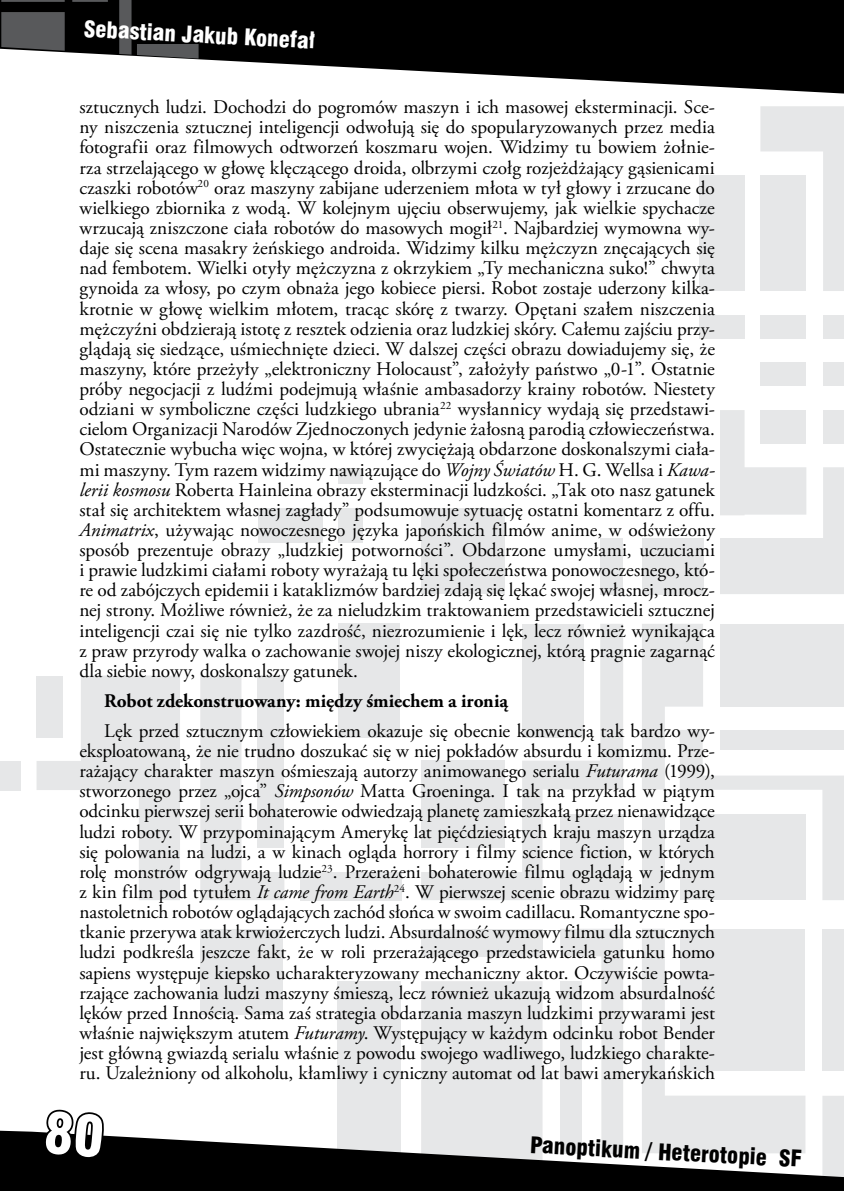
<style>
.page{position:relative;width:844px;height:1191px;background:#fff}
.page>*{position:absolute;margin:0;border:0;box-sizing:border-box;transform-origin:0 0}
.t1{font:21px "Swis 721 Blk Cn PL";color:#000}
.t2{font:21px "Swis 721 Blk Cn PL";color:#fff}
.t3{font:19.25px/20.1px "Adobe Garamond Pro";color:#000;text-align:justify}
.t4{font:700 19.25px "Adobe Garamond Pro";letter-spacing:-.005em;color:#000}
.s1{font-style:italic}
</style>
<div class="page">
<div style="left:698px;top:175px;width:46px;height:116px;background:#e6e7e8"></div>
<div style="left:822px;top:315px;width:21px;height:23px;background:#e6e7e8"></div>
<div style="left:760px;top:315px;width:46px;height:23px;background:#e6e7e8"></div>
<div style="left:698px;top:315px;width:46px;height:23px;background:#e6e7e8"></div>
<div style="left:822px;top:362px;width:21px;height:24px;background:#e6e7e8"></div>
<div style="left:760px;top:362px;width:46px;height:24px;background:#e6e7e8"></div>
<div style="left:600px;top:538px;width:23px;height:56px;background:#e6e7e8"></div>
<div style="left:641px;top:538px;width:62px;height:56px;background:#e6e7e8"></div>
<div style="left:300px;top:872px;width:101px;height:28px;background:#e6e7e8"></div>
<div style="left:0;top:761px;width:20px;height:29px;background:#e6e7e8"></div>
<div style="left:338px;top:981px;width:63px;height:210px;background:#e6e7e8"></div>
<div style="left:200px;top:929px;width:83px;height:85px;background:#e6e7e8"></div>
<div style="left:421px;top:508px;width:84px;height:86px;background:#e6e7e8"></div>
<div style="left:258px;top:508px;width:64px;height:34px;background:#e6e7e8"></div>
<div style="left:338px;top:508px;width:25px;height:34px;background:#e6e7e8"></div>
<div style="left:338px;top:468px;width:25px;height:15px;background:#e6e7e8"></div>
<div style="left:338px;top:623px;width:61px;height:114px;background:#e6e7e8"></div>
<svg style="left:760px;top:106px;width:83px;height:185px"></svg>
<svg style="left:642px;top:624px;width:201px;height:276px"></svg>
<svg style="left:421px;top:624px;width:202px;height:276px;fill:#e6e7e8"></svg>
<svg style="left:642px;top:929px;width:201px;height:201px"></svg>
<svg style="left:200px;top:675px;width:84px;height:225px"></svg>
<svg style="left:37px;top:675px;width:143px;height:225px"></svg>
<svg style="left:421px;top:929px;width:202px;height:201px"></svg>
<svg style="left:720px;top:410px;width:123px;height:184px"></svg>
<svg style="left:194px;top:0;width:649px;height:94px;fill:#000"></svg>
<svg style="left:0;top:0;width:198px;height:59px;background:#333334"></svg>
<svg style="left:0;top:1130px;width:843px;height:61px;fill:#000"></svg>
<svg style="left:41px;top:1109px;width:64px;height:52px"></svg>
<p class="t2" style="left:85px;top:15px;width:233px;rotate:3deg">Sebastian Jakub Konefał</p>
<p class="t3" style="left:79px;top:98px;width:637px">sztucznych ludzi. Dochodzi do pogromów maszyn i ich masowej eksterminacji. Sce&shy;ny niszczenia sztucznej inteligencji odwołują się do spopularyzowanych przez media fotografii oraz filmowych odtworzeń koszmaru wojen. Widzimy tu bowiem żołnie&shy;rza strzelającego w głowę klęczącego droida, olbrzymi czołg rozjeżdżający gąsienicami czaszki robotów<sup>20</sup> oraz maszyny zabijane uderzeniem młota w tył głowy i zrzucane do wielkiego zbiornika z wodą. W kolejnym ujęciu obserwujemy, jak wielkie spychacze wrzucają zniszczone ciała robotów do masowych mogił<sup>21</sup>. Najbardziej wymowna wy&shy;daje się scena masakry żeńskiego androida. Widzimy kilku mężczyzn znęcających się nad fembotem. Wielki otyły mężczyzna z okrzykiem „Ty mechaniczna suko!” chwyta gynoida za włosy, po czym obnaża jego kobiece piersi. Robot zostaje uderzony kilka&shy;krotnie w głowę wielkim młotem, tracąc skórę z twarzy. Opętani szałem niszczenia mężczyźni obdzierają istotę z resztek odzienia oraz ludzkiej skóry. Całemu zajściu przy&shy;glądają się siedzące, uśmiechnięte dzieci. W dalszej części obrazu dowiadujemy się, że maszyny, które przeżyły „elektroniczny Holocaust”, założyły państwo „0-1”. Ostatnie próby negocjacji z ludźmi podejmują właśnie ambasadorzy krainy robotów. Niestety odziani w symboliczne części ludzkiego ubrania<sup>22</sup> wysłannicy wydają się przedstawi&shy;cielom Organizacji Narodów Zjednoczonych jedynie żałosną parodią człowieczeństwa.<br>Ostatecznie wybucha więc wojna, w której zwyciężają obdarzone doskonalszymi ciała&shy;mi maszyny. Tym razem widzimy nawiązujące do <span class="s1">Wojny Światów</span> H. G. Wellsa i <span class="s1">Kawa&shy;lerii kosmosu</span> Roberta Hainleina obrazy eksterminacji ludzkości. „Tak oto nasz gatunek stał się architektem własnej zagłady” podsumowuje sytuację ostatni komentarz z offu.<br><span class="s1">Animatrix</span>, używając nowoczesnego języka japońskich filmów anime, w odświeżony sposób prezentuje obrazy „ludzkiej potworności”. Obdarzone umysłami, uczuciami i prawie ludzkimi ciałami roboty wyrażają tu lęki społeczeństwa ponowoczesnego, któ&shy;re od zabójczych epidemii i kataklizmów bardziej zdają się lękać swojej własnej, mrocz&shy;nej strony. Możliwe również, że za nieludzkim traktowaniem przedstawicieli sztucznej inteligencji czai się nie tylko zazdrość, niezrozumienie i lęk, lecz również wynikająca z praw przyrody walka o zachowanie swojej niszy ekologicznej, którą pragnie zagarnąć dla siebie nowy, doskonalszy gatunek.</p>
<p class="t4" style="left:104px;top:689px;width:405px">Robot zdekonstruowany: między śmiechem a ironią</p>
<p class="t3" style="left:79px;top:721px;width:637px;text-indent:25px">Lęk przed sztucznym człowiekiem okazuje się obecnie konwencją tak bardzo wy&shy;eksploatowaną, że nie trudno doszukać się w niej pokładów absurdu i komizmu. Prze&shy;rażający charakter maszyn ośmieszają autorzy animowanego serialu <span class="s1">Futurama</span> (1999), stworzonego przez „ojca” <span class="s1">Simpsonów</span> Matta Groeninga. I tak na przykład w piątym odcinku pierwszej serii bohaterowie odwiedzają planetę zamieszkałą przez nienawidzące ludzi roboty. W przypominającym Amerykę lat pięćdziesiątych kraju maszyn urządza się polowania na ludzi, a w kinach ogląda horrory i filmy science fiction, w których rolę monstrów odgrywają ludzie<sup>23</sup>. Przerażeni bohaterowie filmu oglądają w jednym z kin film pod tytułem <span class="s1">It came from Earth</span><sup>24</sup>. W pierwszej scenie obrazu widzimy parę nastoletnich robotów oglądających zachód słońca w swoim cadillacu. Romantyczne spo&shy;tkanie przerywa atak krwiożerczych ludzi. Absurdalność wymowy filmu dla sztucznych ludzi podkreśla jeszcze fakt, że w roli przerażającego przedstawiciela gatunku homo sapiens występuje kiepsko ucharakteryzowany mechaniczny aktor. Oczywiście powta&shy;rzające zachowania ludzi maszyny śmieszą, lecz również ukazują widzom absurdalność lęków przed Innością. Sama zaś strategia obdarzania maszyn ludzkimi przywarami jest właśnie największym atutem <span class="s1">Futuramy</span>. Występujący w każdym odcinku robot Bender jest główną gwiazdą serialu właśnie z powodu swojego wadliwego, ludzkiego charakte&shy;ru. Uzależniony od alkoholu, kłamliwy i cyniczny automat od lat bawi amerykańskich</p>
<p class="t1" style="left:530px;top:1131px;width:273px;rotate:3deg">Panoptikum / Heterotopie SF</p>
</div>
